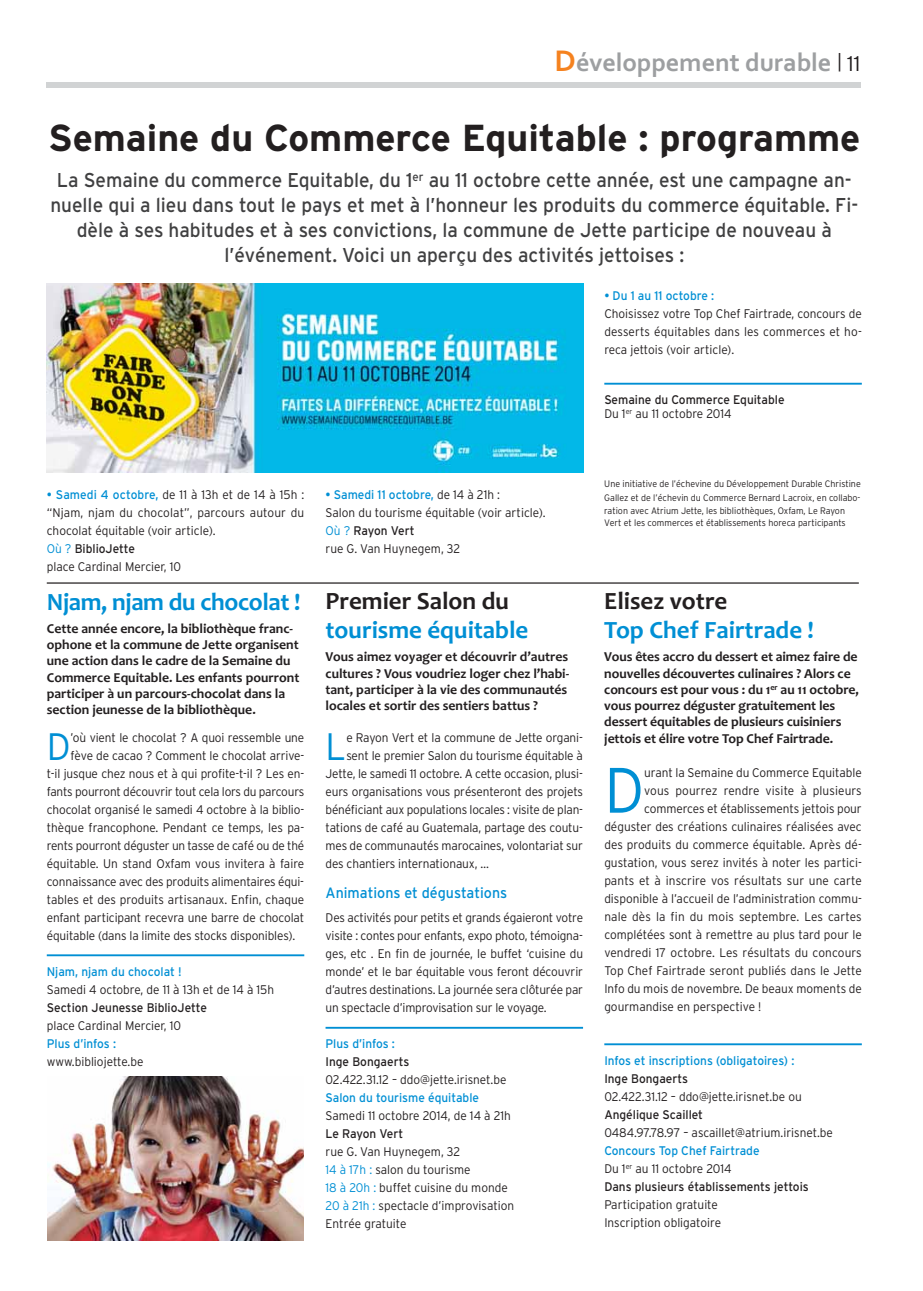
<style>
.page{position:relative;width:923px;height:1291px;background:#fff}
.page>*{position:absolute;margin:0;border:0;box-sizing:border-box;transform-origin:0 0}
.t1{font:300 63.88px "Interstate";color:#008fd4;scale:.95 1}
.t2{font:300 38.12px "Interstate";color:#008fd4;scale:.95 1}
.t3{font:700 37.5px "Interstate";color:#231f20}
.t4{font:700 26.25px "Corbel";color:#9d9fa1}
.t5{font:700 25px "Candara";color:#008fd4}
.t6{font:700 25px "Candara";color:#231f20}
.t7{font:20px/25px "Interstate";color:#404041;text-align:center;scale:.95 1}
.t8{font:15px "Interstate";color:#008fd4;scale:.95 1}
.t9{font:700 13.75px/16.2px "Candara";color:#231f20}
.t10{font:300 12.5px/18px "Interstate";letter-spacing:-.01em;color:#231f20;scale:.95 1}
.t11{font:12.5px/18px "Interstate";color:#231f20;scale:.95 1}
.t12{font:300 12.5px "Interstate";letter-spacing:.01em;color:#231f20;scale:.95 1}
.t13{font:12.5px "Interstate";color:#008fd4;scale:.95 1}
.t14{font:300 9.38px/13.8px "Interstate";color:#231f20;text-align:justify;scale:.95 1}
.s1{font-size:31.25px;color:#f5821f}
.s2{font-family:"Interstate";font-weight:300;font-size:18.75px;color:#231f20}
.s3{font-family:"Interstate";font-weight:300;font-size:21.25px;color:#231f20}
.s4{font-weight:300}
.s5{font-weight:400;color:#008fd4}
.s6{color:#008fd4}
.s7{font-weight:400}
</style>
<div class="page">
<div style="left:47px;top:82px;width:814px;height:6px;background:#d1d3d4"></div>
<hr style="left:604px;top:383px;width:258px;height:1px;background:#008fd4">
<img style="left:47px;top:284px;width:536px;height:189px">
<hr style="left:47px;top:582px;width:812px;height:1px;background:#231f20">
<hr style="left:47px;top:954px;width:257px;height:2px;background:#008fd4">
<hr style="left:326px;top:1026px;width:257px;height:2px;background:#008fd4">
<hr style="left:604px;top:1043px;width:258px;height:2px;background:#008fd4">
<img style="left:47px;top:1076px;width:257px;height:163px">
<h3 class="t4" style="left:554px;top:52px;width:308px"><span class="s1">D</span>éveloppement durable <span class="s2">|</span> <span class="s3">11</span></h3>
<h3 class="t3" style="left:48px;top:124px;width:813px">Semaine du Commerce Equitable : programme</h3>
<p class="t7" style="left:50px;top:169px;width:852px">La Semaine du commerce Equitable, du 1<sup>er</sup> au 11 octobre cette année, est une campagne an&shy;nuelle qui a lieu dans tout le pays et met à l’honneur les produits du commerce équitable. Fi&shy;dèle à ses habitudes et à ses convictions, la commune de Jette participe de nouveau à l’événement. Voici un aperçu des activités jettoises :</p>
<p class="t13" style="left:604px;top:291px;width:117px">• Du 1 au 11 octobre :</p>
<p class="t10" style="left:604px;top:306px;width:273px;text-align:justify">Choisissez votre Top Chef Fairtrade, concours de desserts équitables dans les commerces et ho&shy;reca jettois (voir article).</p>
<p class="t11" style="left:604px;top:394px;width:191px;line-height:13.8px">Semaine du Commerce Equitable<br><span class="s4">Du 1</span><sup>er</sup> <span class="s4">au 11 octobre 2014</span></p>
<p class="t10" style="left:47px;top:486px;width:273px"><span class="s5">• Samedi 4 octobre,</span> de 11 à 13h et de 14 à 15h : “Njam, njam du chocolat”, parcours autour du chocolat équitable (voir article).<br><span class="s6">Où ?</span> <span class="s7">BiblioJette<br></span>place Cardinal Mercier, 10</p>
<p class="t10" style="left:326px;top:486px;width:233px"><span class="s5">• Samedi 11 octobre,</span> de 14 à 21h :<br>Salon du tourisme équitable (voir article).<br><span class="s6">Où ?</span> <span class="s7">Rayon Vert<br></span>rue G. Van Huynegem, 32</p>
<h3 class="t5" style="left:47px;top:592px;width:255px">Njam, njam du chocolat !</h3>
<p class="t9" style="left:47px;top:621px;width:254px">Cette année encore, la bibliothèque franc&shy;ophone et la commune de Jette organisent une action dans le cadre de la Semaine du Commerce Equitable. Les enfants pourront participer à un parcours-chocolat dans la section jeunesse de la bibliothèque.</p>
<h2 class="t2" style="left:47px;top:732px;width:27px">D</h2>
<p class="t10" style="left:71px;top:729px;width:248px">’où vient le chocolat ? A quoi ressemble une</p>
<p class="t10" style="left:71px;top:747px;width:248px">fève de cacao ? Comment le chocolat arrive-</p>
<p class="t10" style="left:47px;top:765px;width:273px">t-il jusque chez nous et à qui profite-t-il ? Les en-</p>
<p class="t10" style="left:47px;top:783px;width:273px">fants pourront découvrir tout cela lors du parcours</p>
<p class="t10" style="left:47px;top:801px;width:272px">chocolat organisé le samedi 4 octobre à la biblio-</p>
<p class="t10" style="left:47px;top:819px;width:272px">thèque francophone. Pendant ce temps, les pa-</p>
<p class="t10" style="left:47px;top:837px;width:273px">rents pourront déguster un tasse de café ou de thé</p>
<p class="t10" style="left:47px;top:855px;width:273px">équitable. Un stand Oxfam vous invitera à faire</p>
<p class="t10" style="left:47px;top:873px;width:272px">connaissance avec des produits alimentaires équi-</p>
<p class="t10" style="left:47px;top:891px;width:273px">tables et des produits artisanaux. Enfin, chaque</p>
<p class="t10" style="left:47px;top:909px;width:273px">enfant participant recevra une barre de chocolat</p>
<p class="t10" style="left:47px;top:927px;width:263px">équitable (dans la limite des stocks disponibles).</p>
<p class="t13" style="left:47px;top:966px;width:144px">Njam, njam du chocolat !</p>
<p class="t10" style="left:47px;top:981px;width:241px">Samedi 4 octobre, de 11 à 13h et de 14 à 15h</p>
<p class="t11" style="left:47px;top:999px;width:170px">Section Jeunesse BiblioJette</p>
<p class="t10" style="left:47px;top:1017px;width:143px">place Cardinal Mercier, 10</p>
<p class="t13" style="left:47px;top:1038px;width:74px">Plus d’infos :</p>
<p class="t10" style="left:47px;top:1053px;width:103px">www.bibliojette.be</p>
<h3 class="t6" style="left:326px;top:592px;width:185px">Premier Salon du</h3>
<h3 class="t5" style="left:326px;top:620px;width:204px">tourisme équitable</h3>
<p class="t9" style="left:326px;top:650px;width:245px">Vous aimez voyager et découvrir d’autres cultures ? Vous voudriez loger chez l’habi&shy;tant, participer à la vie des communautés locales et sortir des sentiers battus ?</p>
<h2 class="t2" style="left:326px;top:732px;width:23px">L</h2>
<p class="t10" style="left:346px;top:729px;width:251px">e Rayon Vert et la commune de Jette organi-</p>
<p class="t10" style="left:346px;top:747px;width:251px">sent le premier Salon du tourisme équitable à</p>
<p class="t10" style="left:326px;top:765px;width:272px">Jette, le samedi 11 octobre. A cette occasion, plusi-</p>
<p class="t10" style="left:326px;top:783px;width:273px">eurs organisations vous présenteront des projets</p>
<p class="t10" style="left:326px;top:801px;width:272px">bénéficiant aux populations locales : visite de plan-</p>
<p class="t10" style="left:326px;top:819px;width:272px">tations de café au Guatemala, partage des coutu-</p>
<p class="t10" style="left:326px;top:837px;width:273px">mes de communautés marocaines, volontariat sur</p>
<p class="t10" style="left:326px;top:855px;width:174px">des chantiers internationaux, …</p>
<p class="t8" style="left:326px;top:887px;width:193px">Animations et dégustations</p>
<p class="t10" style="left:326px;top:909px;width:273px;text-align:justify">Des activités pour petits et grands égaieront votre visite : contes pour enfants, expo photo, témoigna&shy;ges, etc . En fin de journée, le buffet ‘cuisine du monde’ et le bar équitable vous feront découvrir d’autres destinations. La journée sera clôturée par un spectacle d’improvisation sur le voyage.</p>
<p class="t13" style="left:326px;top:1039px;width:74px">Plus d’infos :</p>
<p class="t11" style="left:326px;top:1053px;width:90px">Inge Bongaerts</p>
<p class="t10" style="left:326px;top:1071px;width:192px">02.422.31.12 – ddo@jette.irisnet.be</p>
<p class="t13" style="left:326px;top:1093px;width:163px">Salon du tourisme équitable</p>
<p class="t10" style="left:326px;top:1107px;width:197px">Samedi 11 octobre 2014, de 14 à 21h</p>
<p class="t11" style="left:326px;top:1125px;width:83px">Le Rayon Vert</p>
<p class="t10" style="left:326px;top:1143px;width:200px">rue G. Van Huynegem, 32<br><span class="s6">14 à 17h :</span> salon du tourisme<br><span class="s6">18 à 20h :</span> buffet cuisine du monde<br><span class="s6">20 à 21h :</span> spectacle d’improvisation<br>Entrée gratuite</p>
<p class="t14" style="left:604px;top:477px;width:271px">Une initiative de l’échevine du Développement Durable Christine Gallez et de l’échevin du Commerce Bernard Lacroix, en collabo&shy;ration avec Atrium Jette, les bibliothèques, Oxfam, Le Rayon</p>
<p class="t14" style="left:604px;top:516px;width:256px">Vert et les commerces et établissements horeca participants</p>
<h3 class="t6" style="left:604px;top:592px;width:125px">Elisez votre</h3>
<h3 class="t5" style="left:604px;top:620px;width:211px">Top Chef Fairtrade !</h3>
<p class="t9" style="left:604px;top:650px;width:256px">Vous êtes accro du dessert et aimez faire de nouvelles découvertes culinaires ? Alors ce concours est pour vous : du 1<sup>er</sup> au 11 octobre, vous pourrez déguster gratuitement les dessert équitables de plusieurs cuisiniers jettois et élire votre Top Chef Fairtrade.</p>
<h1 class="t1" style="left:604px;top:766px;width:44px">D</h1>
<p class="t10" style="left:644px;top:764px;width:231px">urant la Semaine du Commerce Equitable</p>
<p class="t12" style="left:644px;top:785px;width:231px">vous pourrez rendre visite à plusieurs</p>
<p class="t10" style="left:644px;top:800px;width:231px">commerces et établissements jettois pour</p>
<p class="t10" style="left:604px;top:818px;width:273px">déguster des créations culinaires réalisées avec</p>
<p class="t10" style="left:604px;top:836px;width:273px">des produits du commerce équitable. Après dé-</p>
<p class="t10" style="left:604px;top:854px;width:273px">gustation, vous serez invités à noter les partici-</p>
<p class="t12" style="left:604px;top:875px;width:273px">pants et à inscrire vos résultats sur une carte</p>
<p class="t10" style="left:604px;top:890px;width:273px">disponible à l’accueil de l’administration commu-</p>
<p class="t12" style="left:604px;top:911px;width:273px">nale dès la fin du mois septembre. Les cartes</p>
<p class="t10" style="left:604px;top:926px;width:273px">complétées sont à remettre au plus tard pour le</p>
<p class="t12" style="left:604px;top:947px;width:273px">vendredi 17 octobre. Les résultats du concours</p>
<p class="t10" style="left:604px;top:962px;width:273px">Top Chef Fairtrade seront publiés dans le Jette</p>
<p class="t10" style="left:604px;top:980px;width:273px">Info du mois de novembre. De beaux moments de</p>
<p class="t10" style="left:604px;top:998px;width:167px">gourmandise en perspective !</p>
<p class="t13" style="left:604px;top:1055px;width:202px">Infos et inscriptions (obligatoires) :</p>
<p class="t11" style="left:604px;top:1070px;width:90px">Inge Bongaerts</p>
<p class="t10" style="left:604px;top:1088px;width:209px">02.422.31.12 – ddo@jette.irisnet.be ou</p>
<p class="t11" style="left:604px;top:1106px;width:105px">Angélique Scaillet</p>
<p class="t10" style="left:604px;top:1124px;width:242px">0484.97.78.97 – ascaillet@atrium.irisnet.be</p>
<p class="t11" style="left:604px;top:1142px;width:217px"><span class="s6">Concours Top Chef Fairtrade<br></span><span class="s4">Du 1</span><sup>er</sup> <span class="s4">au 11 octobre 2014<br></span>Dans plusieurs établissements jettois</p>
<p class="t10" style="left:604px;top:1196px;width:124px">Participation gratuite<br>Inscription obligatoire</p>
</div>
